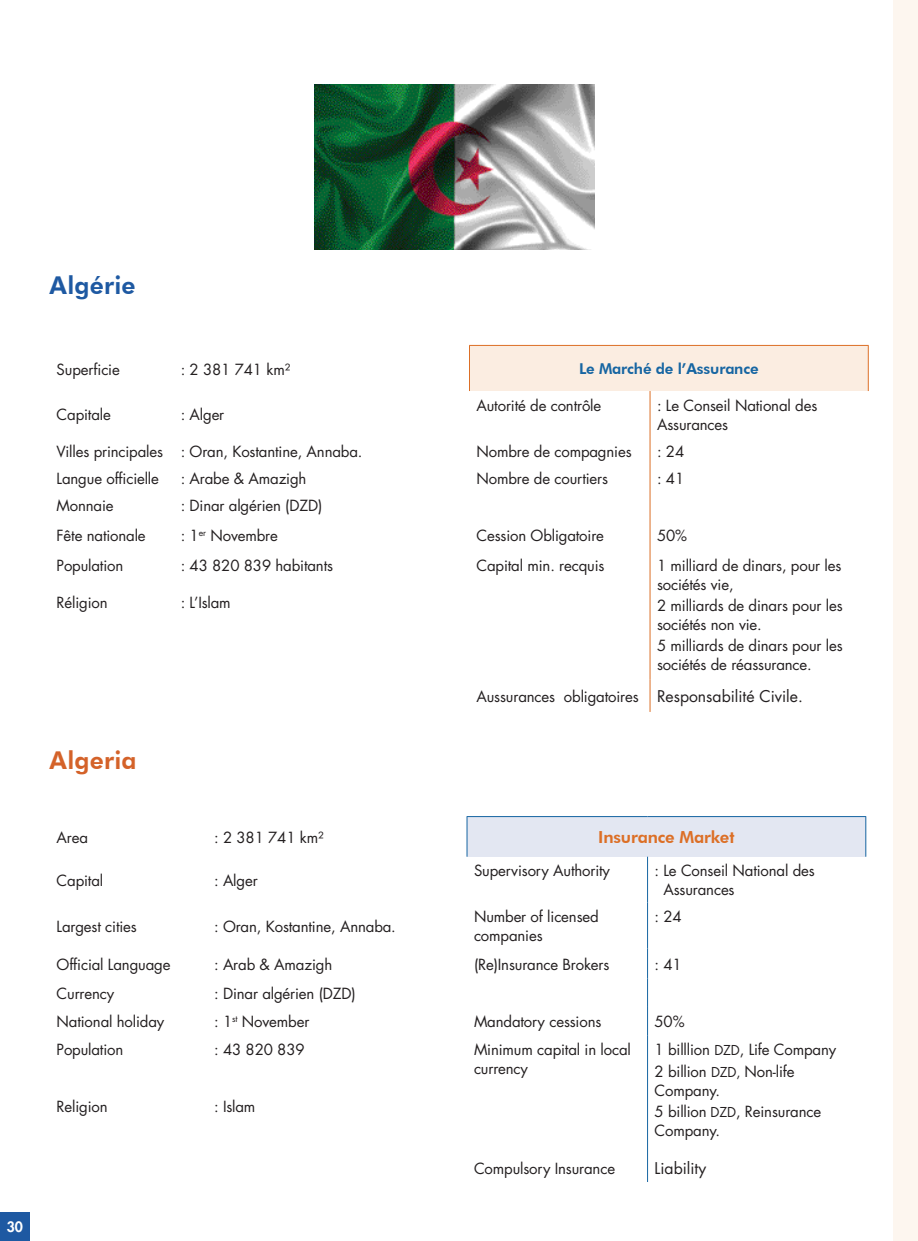
<style>
.page{position:relative;width:918px;height:1241px;background:#fff}
.page>*{position:absolute;margin:0;border:0;box-sizing:border-box;transform-origin:0 0}
.t1{font:800 24.5px "Futura BT";letter-spacing:.01em;color:#1e59a2}
.t2{font:800 24.5px "Futura BT";letter-spacing:.01em;color:#d46229}
.t3{font:800 16.62px "Futura BT";letter-spacing:-.01em;color:#dc6f26}
.t4{font:15.75px "Futura LT";color:#231f20}
.t5{font:15.05px/18.9px "Futura LT";letter-spacing:-.01em;color:#231f20}
.t6{font:800 15.05px "Futura BT";letter-spacing:-.01em;color:#1665a2}
.t7{font:800 14px "Futura";color:#fff}
.s1{font-size:13.3px}
</style>
<div class="page">
<div style="left:0;top:1211px;width:30px;height:29px;background:#1e59a2"></div>
<div style="left:469px;top:345px;width:399px;height:46px;background:#fbede1"></div>
<hr style="left:649px;top:391px;width:1px;height:46px;background:#dc6f26">
<svg style="left:649px;top:437px;width:1px;height:81px"></svg>
<hr style="left:649px;top:518px;width:1px;height:33px;background:#dc6f26">
<hr style="left:649px;top:551px;width:1px;height:128px;background:#dc6f26">
<hr style="left:649px;top:679px;width:1px;height:32px;background:#dc6f26">
<hr style="left:469px;top:345px;width:181px;height:1px;background:#dc6f26">
<hr style="left:469px;top:346px;width:1px;height:45px;background:#dc6f26">
<hr style="left:650px;top:345px;width:218px;height:1px;background:#dc6f26">
<hr style="left:868px;top:346px;width:1px;height:45px;background:#dc6f26">
<img style="left:314px;top:85px;width:281px;height:165px">
<div style="left:467px;top:816px;width:399px;height:40px;background:#e3e7f2"></div>
<hr style="left:466px;top:816px;width:181px;height:1px;background:#1665a2">
<hr style="left:466px;top:816px;width:1px;height:40px;background:#1665a2">
<hr style="left:647px;top:816px;width:219px;height:1px;background:#1665a2">
<hr style="left:865px;top:816px;width:1px;height:40px;background:#1665a2">
<hr style="left:647px;top:856px;width:1px;height:46px;background:#1665a2">
<hr style="left:647px;top:902px;width:1px;height:46px;background:#1665a2">
<hr style="left:647px;top:948px;width:1px;height:30px;background:#1665a2">
<svg style="left:647px;top:978px;width:1px;height:27px"></svg>
<hr style="left:647px;top:1005px;width:1px;height:30px;background:#1665a2">
<hr style="left:647px;top:1035px;width:1px;height:146px;background:#1665a2">
<div style="left:893px;top:0;width:25px;height:1240px;background:#fdf6ef"></div>
<p class="t7" style="left:7px;top:1218px;width:18px">30</p>
<p class="t1" style="left:50px;top:270px;width:88px">Algérie</p>
<p class="t5" style="left:57px;top:359px;width:65px">Superficie</p>
<p class="t5" style="left:181px;top:359px;width:111px">: 2 381 741 km²</p>
<p class="t6" style="left:579px;top:359px;width:181px">Le Marché de l’Assurance</p>
<p class="t5" style="left:57px;top:405px;width:56px">Capitale</p>
<p class="t5" style="left:181px;top:405px;width:45px">: Alger</p>
<p class="t5" style="left:476px;top:396px;width:126px">Autorité de contrôle</p>
<p class="t5" style="left:657px;top:396px;width:162px">: Le Conseil National des<br>Assurances</p>
<p class="t5" style="left:57px;top:442px;width:108px">Villes principales</p>
<p class="t5" style="left:181px;top:442px;width:183px">: Oran, Kostantine, Annaba.</p>
<p class="t5" style="left:476px;top:442px;width:157px">Nombre de compagnies</p>
<p class="t5" style="left:657px;top:442px;width:29px">: 24</p>
<p class="t5" style="left:57px;top:469px;width:104px">Langue officielle</p>
<p class="t5" style="left:181px;top:469px;width:127px">: Arabe &amp; Amazigh</p>
<p class="t5" style="left:476px;top:469px;width:133px">Nombre de courtiers</p>
<p class="t5" style="left:657px;top:469px;width:29px">: 41</p>
<p class="t5" style="left:57px;top:496px;width:59px">Monnaie</p>
<p class="t5" style="left:181px;top:496px;width:143px">: Dinar algérien (DZD)</p>
<p class="t5" style="left:57px;top:526px;width:91px">Fête nationale</p>
<p class="t5" style="left:181px;top:526px;width:99px">: 1<sup>er</sup> Novembre</p>
<p class="t5" style="left:476px;top:526px;width:129px">Cession Obligatoire</p>
<p class="t5" style="left:657px;top:526px;width:32px">50%</p>
<p class="t5" style="left:57px;top:555px;width:68px">Population</p>
<p class="t5" style="left:57px;top:593px;width:53px">Réligion</p>
<p class="t5" style="left:181px;top:555px;width:154px">: 43 820 839 habitants</p>
<p class="t5" style="left:181px;top:593px;width:52px">: L’Islam</p>
<p class="t5" style="left:476px;top:555px;width:129px">Capital min. recquis</p>
<p class="t5" style="left:657px;top:555px;width:186px">1 milliard de dinars, pour les sociétés vie,</p>
<p class="t5" style="left:657px;top:596px;width:187px">2 milliards de dinars pour les sociétés non vie.</p>
<p class="t5" style="left:657px;top:636px;width:187px">5 milliards de dinars pour les sociétés de réassurance.</p>
<p class="t5" style="left:476px;top:687px;width:164px">Aussurances obligatoires</p>
<p class="t4" style="left:657px;top:686px;width:147px">Responsabilité Civile.</p>
<p class="t2" style="left:50px;top:745px;width:88px">Algeria</p>
<p class="t5" style="left:57px;top:828px;width:33px">Area</p>
<p class="t5" style="left:214px;top:828px;width:111px">: 2 381 741 km²</p>
<p class="t3" style="left:598px;top:827px;width:138px">Insurance Market</p>
<p class="t5" style="left:57px;top:871px;width:48px">Capital</p>
<p class="t5" style="left:214px;top:871px;width:45px">: Alger</p>
<p class="t5" style="left:474px;top:861px;width:137px">Supervisory Authority</p>
<p class="t5" style="left:654px;top:861px;width:162px">: Le Conseil National des</p>
<p class="t5" style="left:663px;top:880px;width:73px">Assurances</p>
<p class="t5" style="left:57px;top:916px;width:82px">Largest cities</p>
<p class="t5" style="left:214px;top:916px;width:183px">: Oran, Kostantine, Annaba.</p>
<p class="t5" style="left:474px;top:907px;width:126px">Number of licensed companies</p>
<p class="t5" style="left:654px;top:907px;width:29px">: 24</p>
<p class="t5" style="left:57px;top:954px;width:115px">Official Language</p>
<p class="t5" style="left:214px;top:954px;width:120px">: Arab &amp; Amazigh</p>
<p class="t5" style="left:474px;top:954px;width:137px">(Re)Insurance Brokers</p>
<p class="t5" style="left:654px;top:954px;width:29px">: 41</p>
<p class="t5" style="left:57px;top:983px;width:59px">Currency</p>
<p class="t5" style="left:214px;top:983px;width:143px">: Dinar algérien (DZD)</p>
<p class="t5" style="left:57px;top:1012px;width:109px">National holiday</p>
<p class="t5" style="left:214px;top:1012px;width:97px">: 1<sup>st</sup> November</p>
<p class="t5" style="left:474px;top:1012px;width:129px">Mandatory cessions</p>
<p class="t5" style="left:654px;top:1012px;width:32px">50%</p>
<p class="t5" style="left:57px;top:1040px;width:68px">Population</p>
<p class="t5" style="left:654px;top:1040px;width:183px">1 billlion <span class="s1">DZD</span>, Life Company</p>
<p class="t5" style="left:654px;top:1061px;width:141px">2 billion <span class="s1">DZD,</span> Non-life<br>Company.</p>
<p class="t5" style="left:654px;top:1102px;width:168px">5 billion <span class="s1">DZD</span>, Reinsurance<br>Company.</p>
<p class="t4" style="left:654px;top:1157px;width:53px">Liability</p>
<p class="t5" style="left:474px;top:1040px;width:158px">Minimum capital in local currency</p>
<p class="t5" style="left:214px;top:1040px;width:92px">: 43 820 839</p>
<p class="t5" style="left:57px;top:1097px;width:53px">Religion</p>
<p class="t5" style="left:214px;top:1097px;width:43px">: Islam</p>
<p class="t5" style="left:474px;top:1158px;width:143px">Compulsory Insurance</p>
</div>
